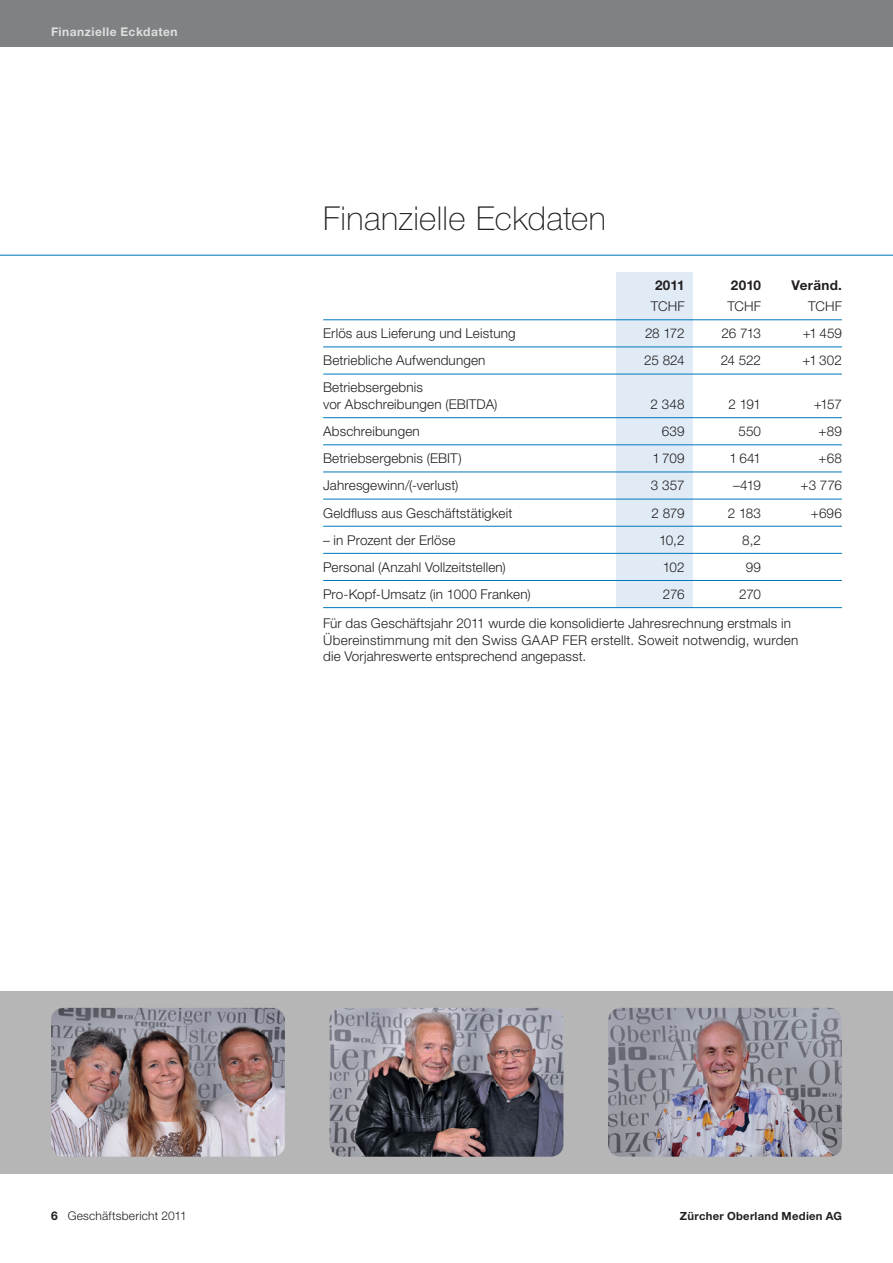
<style>
.page{position:relative;width:893px;height:1263px;background:#fff}
.page>*{position:absolute;margin:0;border:0;box-sizing:border-box;transform-origin:0 0}
.t1{font:100 33px "Helvetica Neue LT Pro";letter-spacing:.01em;color:#231f20}
.t2{font:300 13.5px/16.5px "Helvetica Neue LT Pro";letter-spacing:.01em;color:#231f20}
.t3{font:700 13.5px "Helvetica Neue LT Pro";letter-spacing:.02em;color:#231f20}
.t4{font:300 12px "Helvetica Neue LT Pro";letter-spacing:.015em;color:#231f20}
.t5{font:700 12px "Helvetica Neue LT Pro";letter-spacing:.04em;color:#dfdfdf}
.t6{font:700 11.25px "Helvetica Neue LT Pro";letter-spacing:.025em;color:#231f20}
.s1{font-weight:700}
</style>
<div class="page">
<hr style="left:892px;top:0;width:1px;height:1263px;background:#b6b6b7">
<hr style="left:0;top:255px;width:893px;height:1px;background:#0078bd">
<div style="left:0;top:0;width:893px;height:47px;background:#7f8182"></div>
<div style="left:616px;top:272px;width:77px;height:336px;background:#e0ebf6"></div>
<hr style="left:323px;top:319px;width:519px;height:1px;background:#0078bd">
<hr style="left:323px;top:347px;width:519px;height:1px;background:#0078bd">
<hr style="left:323px;top:374px;width:519px;height:1px;background:#0078bd">
<hr style="left:323px;top:417px;width:519px;height:1px;background:#0078bd">
<hr style="left:323px;top:445px;width:519px;height:1px;background:#0078bd">
<hr style="left:323px;top:472px;width:519px;height:1px;background:#0078bd">
<hr style="left:323px;top:499px;width:519px;height:1px;background:#0078bd">
<hr style="left:323px;top:526px;width:519px;height:1px;background:#0078bd">
<hr style="left:323px;top:553px;width:519px;height:1px;background:#0078bd">
<hr style="left:323px;top:580px;width:519px;height:1px;background:#0078bd">
<hr style="left:323px;top:607px;width:519px;height:1px;background:#0078bd">
<div style="left:0;top:991px;width:893px;height:183px;background:#b6b6b7"></div>
<img style="left:51px;top:1008px;width:234px;height:149px">
<img style="left:330px;top:1008px;width:233px;height:149px">
<img style="left:608px;top:1008px;width:234px;height:149px">
<p class="t5" style="left:51px;top:24px;width:128px">Finanzielle Eckdaten</p>
<h1 class="t1" style="left:323px;top:198px;width:284px">Finanzielle Eckdaten</h1>
<p class="t3" style="left:655px;top:277px;width:31px">2011</p>
<p class="t3" style="left:731px;top:277px;width:32px">2010</p>
<p class="t3" style="left:791px;top:277px;width:52px">Veränd.</p>
<p class="t2" style="left:651px;top:298px;width:35px">TCHF</p>
<p class="t2" style="left:727px;top:298px;width:35px">TCHF</p>
<p class="t2" style="left:808px;top:298px;width:35px">TCHF</p>
<p class="t2" style="left:323px;top:325px;width:194px">Erlös aus Lieferung und Leistung</p>
<p class="t2" style="left:645px;top:325px;width:41px">28 172</p>
<p class="t2" style="left:721px;top:325px;width:41px">26 713</p>
<p class="t2" style="left:803px;top:325px;width:41px">+1 459</p>
<p class="t2" style="left:323px;top:352px;width:164px">Betriebliche Aufwendungen</p>
<p class="t2" style="left:644px;top:352px;width:42px">25 824</p>
<p class="t2" style="left:721px;top:352px;width:42px">24 522</p>
<p class="t2" style="left:803px;top:352px;width:41px">+1 302</p>
<p class="t2" style="left:323px;top:379px;width:176px">Betriebsergebnis<br>vor Abschreibungen (EBITDA)</p>
<p class="t2" style="left:651px;top:396px;width:35px">2 348</p>
<p class="t2" style="left:728px;top:396px;width:34px">2 191</p>
<p class="t2" style="left:814px;top:396px;width:30px">+157</p>
<p class="t2" style="left:323px;top:423px;width:98px">Abschreibungen</p>
<p class="t2" style="left:662px;top:423px;width:24px">639</p>
<p class="t2" style="left:738px;top:423px;width:24px">550</p>
<p class="t2" style="left:819px;top:423px;width:25px">+89</p>
<p class="t2" style="left:323px;top:450px;width:140px">Betriebsergebnis (EBIT)</p>
<p class="t2" style="left:652px;top:450px;width:34px">1 709</p>
<p class="t2" style="left:729px;top:450px;width:33px">1 641</p>
<p class="t2" style="left:819px;top:450px;width:25px">+68</p>
<p class="t2" style="left:323px;top:477px;width:137px">Jahresgewinn/(-verlust)</p>
<p class="t2" style="left:651px;top:477px;width:35px">3 357</p>
<p class="t2" style="left:733px;top:477px;width:30px">–419</p>
<p class="t2" style="left:800px;top:477px;width:43px">+3 776</p>
<p class="t2" style="left:323px;top:504px;width:191px">Geldfluss aus Geschäftstätigkeit</p>
<p class="t2" style="left:651px;top:504px;width:35px">2 879</p>
<p class="t2" style="left:728px;top:504px;width:35px">2 183</p>
<p class="t2" style="left:811px;top:504px;width:33px">+696</p>
<p class="t2" style="left:323px;top:531px;width:134px">– in Prozent der Erlöse</p>
<p class="t2" style="left:659px;top:531px;width:27px">10,2</p>
<p class="t2" style="left:742px;top:531px;width:20px">8,2</p>
<p class="t2" style="left:323px;top:558px;width:184px">Personal (Anzahl Vollzeitstellen)</p>
<p class="t2" style="left:663px;top:558px;width:23px">102</p>
<p class="t2" style="left:746px;top:558px;width:17px">99</p>
<p class="t2" style="left:323px;top:586px;width:209px">Pro-Kopf-Umsatz (in 1000 Franken)</p>
<p class="t2" style="left:663px;top:586px;width:23px">276</p>
<p class="t2" style="left:323px;top:579px;width:469px;line-height:29.2px;text-indent:416px">270<br>Für das Geschäftsjahr 2011 wurde die konsolidierte Jahresrechnung erstmals in</p>
<p class="t2" style="left:323px;top:631px;width:477px">Übereinstimmung mit den Swiss GAAP FER erstellt. Soweit notwendig, wurden die Vorjahreswerte entsprechend angepasst.</p>
<p class="t4" style="left:51px;top:1209px;width:137px"><span class="s1">6</span> Geschäftsbericht 2011</p>
<p class="t6" style="left:680px;top:1209px;width:164px">Zürcher Oberland Medien AG</p>
</div>
